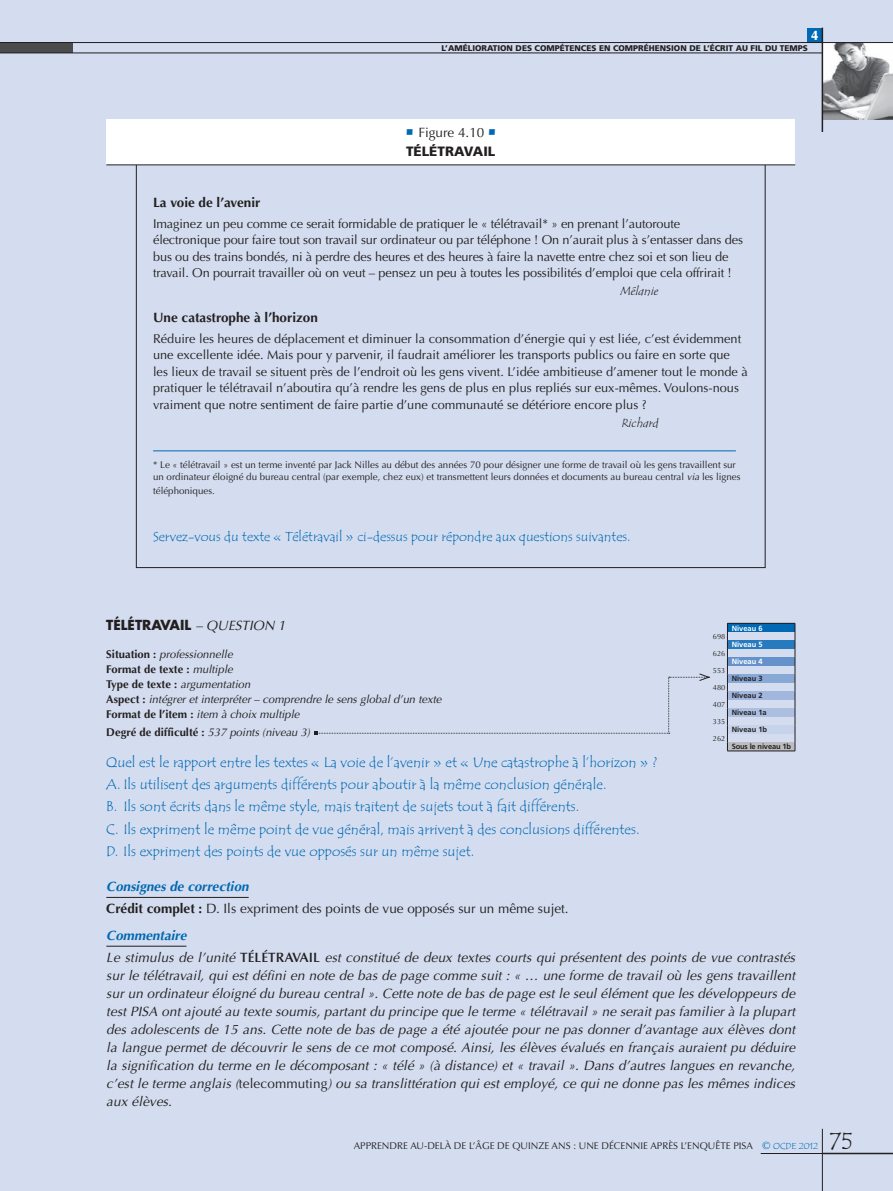
<style>
.page{position:relative;width:893px;height:1191px;background:#d3ddef}
.page>*{position:absolute;margin:0;border:0;box-sizing:border-box;transform-origin:0 0}
.t1{font:24px "Tempus Sans ITC";color:#231f20}
.t2{font:14.25px/22.2px "Tempus Sans ITC";color:#0168b3}
.t3{font:italic 13.5px/18px "Optima";letter-spacing:.01em;color:#231f20}
.t4{font:13.5px/22.2px "Optima";color:#231f20}
.t5{font:13.5px "Tempus Sans ITC";color:#0168b3}
.t6{font:700 13.5px "Optima";color:#231f20}
.t7{font:700 13.5px "Futura";color:#231f20}
.t8{font:900 13.5px "Frutiger LT";color:#231f20}
.t9{font:900 13.5px "Optima";color:#fff}
.t10{font:12.75px/16.5px "Optima";color:#231f20}
.t11{font:italic 12px "Tempus Sans ITC";color:#231f20}
.t12{font:italic 11.25px/15px "Optima";color:#231f20}
.t13{font:700 11.25px "Optima";color:#231f20}
.t14{font:9.75px/12px "Optima";color:#231f20}
.t15{font:900 8.25px "Frutiger LT";color:#231f20}
.t16{font:700 7.5px "Frutiger LT";color:#231f20}
.t17{font:700 7.5px "Frutiger LT";color:#fff}
.t18{font:7.5px "Optima";color:#231f20}
.t19{font:700 7.5px "Frutiger LT";letter-spacing:-.02em;color:#231f20}
.s1{font-family:"Itc Eras";font-weight:900;font-size:15px;color:#0168b3}
.s2{font-style:italic}
.s3{font-weight:700;font-style:normal}
.s4{font-weight:400;font-style:italic}
.s5{font-weight:700;font-style:italic;color:#0168b3}
.s6{font-weight:700}
.s7{font-weight:700;color:#0168b3}
.s8{font-weight:600;font-style:normal}
.s9{font-style:normal}
.s10{font-size:10.5px;color:#0168b3}
.s11{font-family:"Tempus Sans ITC";font-size:9px;color:#0168b3}
</style>
<div class="page">
<img style="left:823px;top:43px;width:70px;height:76px">
<div style="left:0;top:43px;width:72px;height:10px;background:#4b4c4d"></div>
<div style="left:807px;top:28px;width:15px;height:15px;background:#0168b3"></div>
<hr style="left:822px;top:28px;width:1px;height:104px;background:#231f20">
<hr style="left:0;top:42px;width:893px;height:1px;background:#231f20">
<hr style="left:0;top:53px;width:822px;height:1px;background:#231f20">
<hr style="left:822px;top:1128px;width:1px;height:63px;background:#231f20">
<hr style="left:761px;top:1153px;width:61px;height:1px;background:#231f20">
<hr style="left:822px;top:1152px;width:71px;height:2px;background:#231f20">
<hr style="left:106px;top:897px;width:143px;height:1px;background:#231f20">
<hr style="left:106px;top:946px;width:80px;height:1px;background:#231f20">
<div style="left:727px;top:623px;width:68px;height:9px;background:#0168b3"></div>
<div style="left:727px;top:640px;width:68px;height:9px;background:#277abe"></div>
<div style="left:727px;top:657px;width:68px;height:9px;background:#6692cb"></div>
<div style="left:727px;top:674px;width:68px;height:9px;background:#88a8d6"></div>
<div style="left:727px;top:691px;width:68px;height:9px;background:#a1b7de"></div>
<div style="left:727px;top:708px;width:68px;height:9px;background:#acbfe1"></div>
<div style="left:727px;top:725px;width:68px;height:9px;background:#c6d3eb"></div>
<div style="left:727px;top:742px;width:68px;height:9px;background:#bcbdc0"></div>
<hr style="left:727px;top:623px;width:68px;height:1px;background:#231f20">
<svg style="left:727px;top:623px;width:1px;height:127px"></svg>
<svg style="left:795px;top:623px;width:1px;height:127px"></svg>
<hr style="left:727px;top:750px;width:68px;height:1px;background:#231f20">
<div style="left:106px;top:119px;width:689px;height:45px;background:#fff"></div>
<hr style="left:106px;top:164px;width:689px;height:1px;background:#231f20">
<hr style="left:153px;top:450px;width:583px;height:1px;background:#0168b3">
<svg style="left:315px;top:673px;width:395px;height:61px"></svg>
<p class="t9" style="left:812px;top:27px;width:8px">4</p>
<p class="t15" style="left:442px;top:43px;width:368px">L’AMÉLIORATION DES COMPÉTENCES EN COMPRÉHENSION DE L’ÉCRIT AU FIL DU TEMPS</p>
<p class="t4" style="left:404px;top:121px;width:95px"><span class="s1">•</span> Figure 4.10 <span class="s1">•</span></p>
<p class="t8" style="left:406px;top:143px;width:9px">TÉLÉTR</p>
<p class="t8" style="left:454px;top:143px;width:36px">AVAIL</p>
<p class="t6" style="left:153px;top:195px;width:109px">La voie de l’avenir</p>
<p class="t10" style="left:153px;top:215px;width:591px">I maginez un peu comme ce serait formidable de pratiquer le « télétravail* » en prenant l’autoroute électronique pour faire tout son travail sur ordinateur ou par téléphone ! On n’aurait plus à s’entasser dans des bus ou des trains bondés, ni à perdre des heures et des heures à faire la navette entre chez soi et son lieu de travail. On pourrait travailler où on veut – pensez un peu à toutes les possibilités d’emploi que cela offrirait !</p>
<p class="t11" style="left:620px;top:284px;width:40px">Mélanie</p>
<p class="t6" style="left:153px;top:309px;width:166px">U ne catastrophe à l’horizon</p>
<p class="t10" style="left:153px;top:330px;width:596px">Réduire les heures de déplacement et diminuer la consommation d’énergie qui y est liée, c’est évidemment une excellente idée. Mais pour y parvenir, il faudrait améliorer les transports publics ou faire en sorte que les lieux de travail se situent près de l’endroit où les gens vivent. L’idée ambitieuse d’amener tout le monde à pratiquer le télétravail n’aboutira qu’à rendre les gens de plus en plus repliés sur eux-mêmes. Voulons-nous vraiment que notre sentiment de faire partie d’une communauté se détériore encore plus ?</p>
<p class="t11" style="left:621px;top:415px;width:39px">Richard</p>
<p class="t14" style="left:153px;top:459px;width:589px">* Le « télétravail » est un terme inventé par Jack N illes au début des années 70 pour désigner une forme de travail où les gens travaillent sur un ordinateur éloigné du bureau central (par exemple, chez eux) et transmettent leurs données et documents au bureau central <span class="s2">via</span> les lignes</p>
<p class="t14" style="left:153px;top:484px;width:63px">téléphoniques.</p>
<p class="t5" style="left:153px;top:528px;width:479px">Servez-vous du texte « Télétravail » ci-dessus pour répondre aux questions suivantes.</p>
<p class="t7" style="left:106px;top:616px;width:72px">TÉLÉTRAVAIL</p>
<p class="t3" style="left:196px;top:617px;width:92px">– Question 1</p>
<p class="t12" style="left:106px;top:647px;width:337px"><span class="s3">Situation :</span> professionnelle<br><span class="s3">Format de texte :</span> multiple<br><span class="s3">Type de texte :</span> argumentation<br><span class="s3">Aspect :</span> intégrer et interpréter – comprendre le sens global d’un texte <span class="s3">Format de l’item :</span> item à choix multiple</p>
<p class="t13" style="left:106px;top:725px;width:205px">Degré de difficulté : <span class="s4">537 points (niveau 3)</span></p>
<p class="t2" style="left:106px;top:751px;width:552px">Quel est le rapport entre les textes « La voie de l’avenir » et « Une catastrophe à l’horizon » ?<br>A. I ls utilisent des arguments différents pour aboutir à la même conclusion générale.<br>B. I ls sont écrits dans le même style, mais traitent de sujets tout à fait différents.<br>C. I ls expriment le même point de vue général, mais arrivent à des conclusions différentes.<br>D. I ls expriment des points de vue opposés sur un même sujet.</p>
<p class="t4" style="left:106px;top:875px;width:464px"><span class="s5">Consignes de correction<br></span><span class="s6">Crédit complet :</span> D. I ls expriment des points de vue opposés sur un même sujet.</p>
<p class="t3" style="left:106px;top:924px;width:691px;line-height:22.2px"><span class="s7">Commentaire<br></span>Le stimulus de l’unité <span class="s8">TÉLÉTRAVAIL</span> est constitué de deux textes courts qui présentent des points de vue contrastés</p>
<p class="t3" style="left:106px;top:966px;width:691px;text-align:justify">sur le télétravail, qui est défini en note de bas de page comme suit : « … une forme de travail où les gens travaillent sur un ordinateur éloigné du bureau central ». Cette note de bas de page est le seul élément que les développeurs de test PISA ont ajouté au texte soumis, partant du principe que le terme « télétravail » ne serait pas familier à la plupart des adolescents de 15 ans. Cette note de bas de page a été ajoutée pour ne pas donner d’avantage aux élèves dont la langue permet de découvrir le sens de ce mot composé. Ainsi, les élèves évalués en français auraient pu déduire la signification du terme en le décomposant : « télé » (à distance) et « travail ». Dans d’autres langues en revanche, c’est le terme anglais (<span class="s9">telecommuting</span>) ou sa translittération qui est employé, ce qui ne donne pas les mêmes indices aux élèves.</p>
<p class="t17" style="left:732px;top:623px;width:32px">Niveau 6</p>
<p class="t18" style="left:713px;top:632px;width:14px">698</p>
<p class="t17" style="left:732px;top:640px;width:32px">Niveau 5</p>
<p class="t18" style="left:713px;top:649px;width:14px">626</p>
<p class="t17" style="left:732px;top:657px;width:32px">Niveau 4</p>
<p class="t18" style="left:713px;top:666px;width:14px">553</p>
<p class="t16" style="left:732px;top:674px;width:32px">Niveau 3</p>
<p class="t18" style="left:713px;top:683px;width:14px">480</p>
<p class="t16" style="left:732px;top:691px;width:32px">Niveau 2</p>
<p class="t18" style="left:713px;top:700px;width:14px">407</p>
<p class="t16" style="left:732px;top:708px;width:37px">Niveau 1a</p>
<p class="t18" style="left:713px;top:717px;width:14px">335</p>
<p class="t16" style="left:732px;top:725px;width:37px">Niveau 1b</p>
<p class="t18" style="left:713px;top:734px;width:14px">262</p>
<p class="t19" style="left:732px;top:742px;width:61px">Sous le niveau 1b</p>
<p class="t14" style="left:354px;top:1139px;width:466px">Apprendre au-delà de l’âge de quinze ans : U ne décennie après l’enquête PISA <span class="s10">©</span> <span class="s11">OCDE 2012</span></p>
<h1 class="t1" style="left:830px;top:1125px;width:25px">75</h1>
</div>
